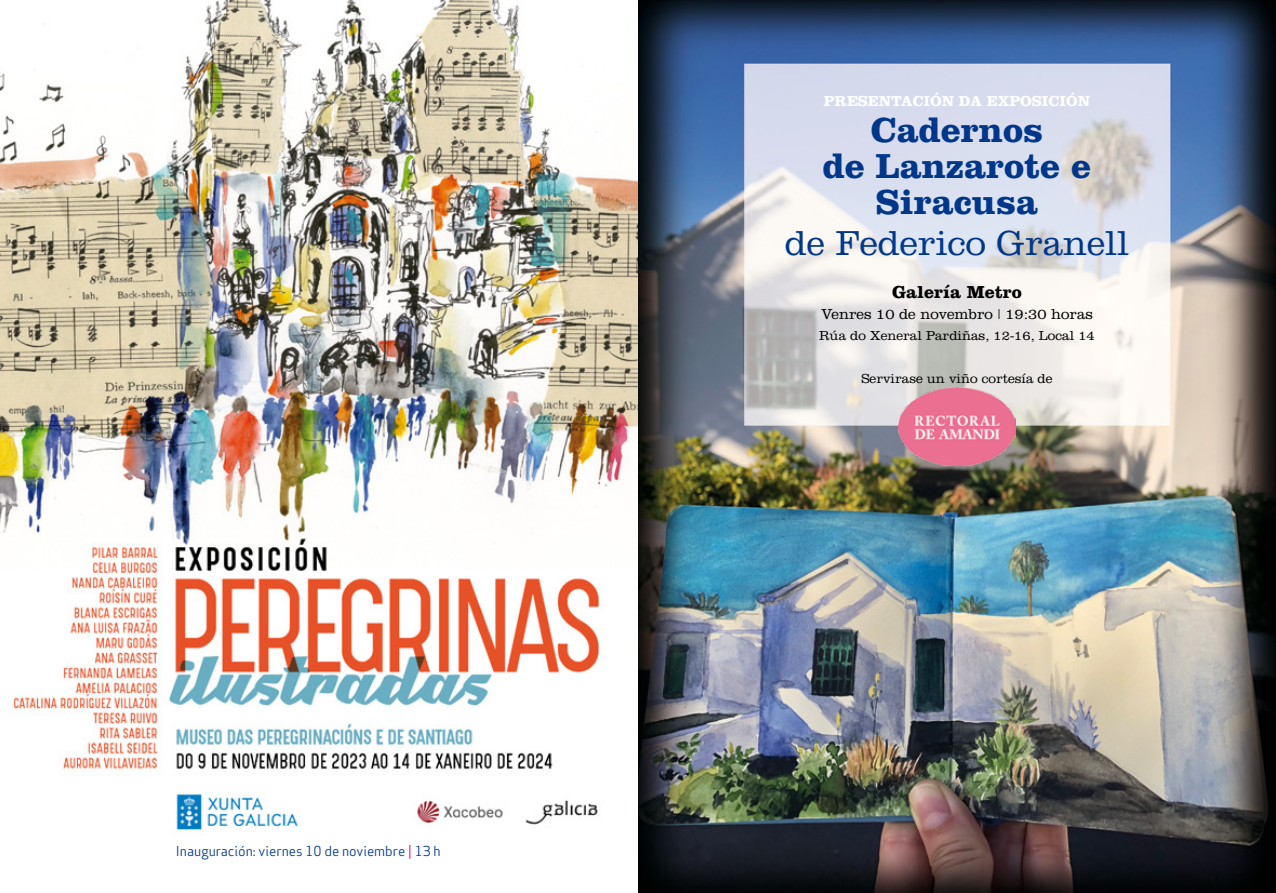
<style>
.page{position:relative;width:1276px;height:893px;background:#fff}
.page>*{position:absolute;margin:0;border:0;box-sizing:border-box;transform-origin:0 0}
.t1{font:700 36px/36px "Clarendon";color:#00378b;text-align:center}
.t2{font:300 36px "Clarendon";color:#00378b}
.t3{font:700 18px "Clarendon";color:#000}
.t4{font:300 15px "Clarendon";color:#000}
.t5{font:700 15px "Clarendon";color:#fff}
.t6{font:300 13.5px "Clarendon";color:#000}
.t7{font:13.5px "Apex Sans Book T";color:#00378b}
.s1{color:#e2007a}
</style>
<div class="page">
<img style="left:0;top:0;width:638px;height:831px">
<img style="left:638px;top:0;width:638px;height:893px">
<img style="left:899px;top:387px;width:116px;height:78px">
<p class="t7" style="left:176px;top:842px;width:266px">Inauguración: viernes 10 de noviembre <span class="s1">|</span> 13 h</p>
<p class="t5" style="left:824px;top:92px;width:268px">PRESENTACIÓN DA EXPOSICIÓN</p>
<h1 class="t1" style="left:823px;top:111px;width:270px">Cadernos<br>de Lanzarote e<br>Siracusa</h1>
<h1 class="t2" style="left:785px;top:222px;width:345px">de Federico Granell</h1>
<h2 class="t3" style="left:892px;top:281px;width:131px">Galería Metro</h2>
<p class="t4" style="left:821px;top:305px;width:273px">Venres 10 de novembro | 19:30 horas</p>
<p class="t6" style="left:819px;top:328px;width:277px">Rúa do Xeneral Pardiñas, 12-16, Local 14</p>
<p class="t6" style="left:861px;top:370px;width:193px">Servirase un viño cortesía de</p>
</div>
